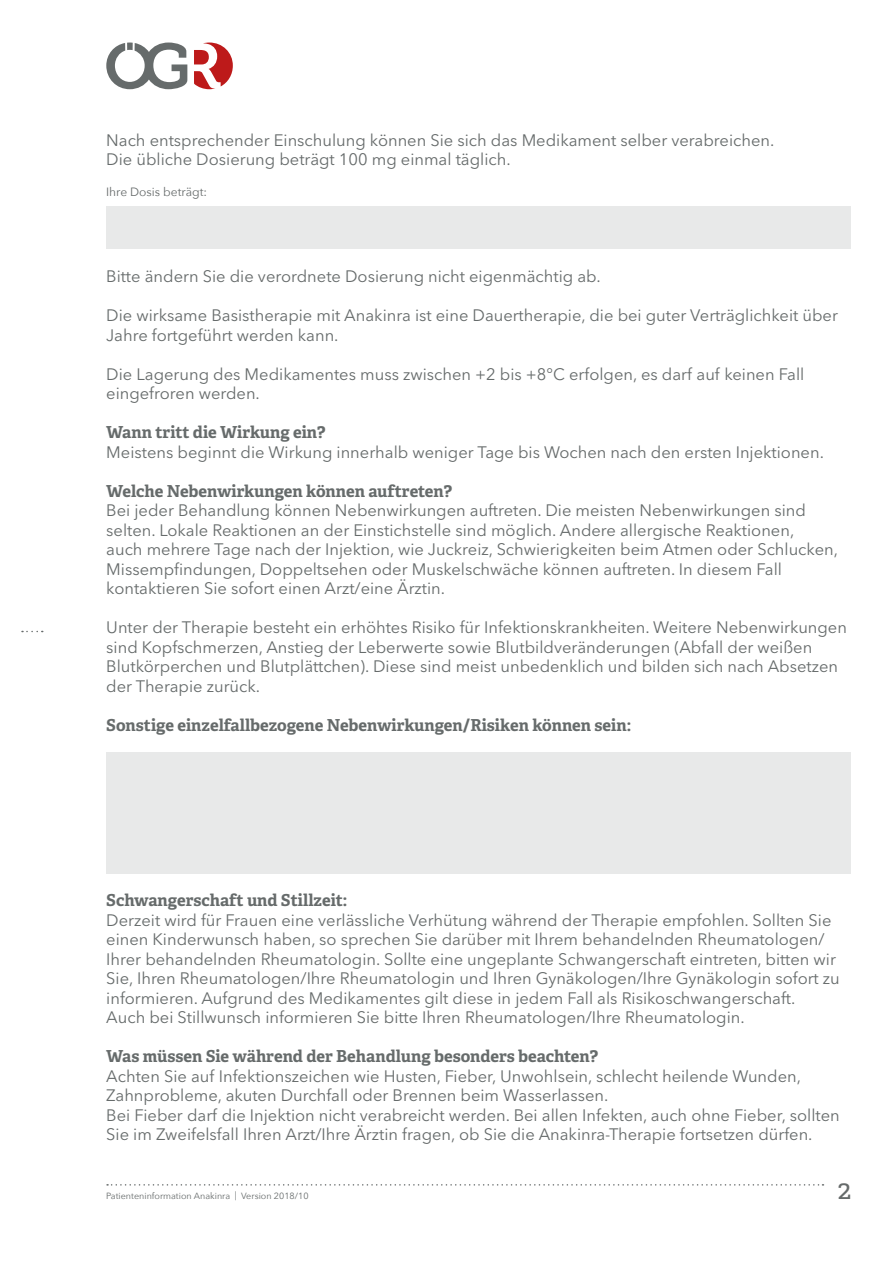
<style>
.page{position:relative;width:893px;height:1263px;background:#fff}
.page>*{position:absolute;margin:0;border:0;box-sizing:border-box;transform-origin:0 0}
.t1{font:27px "Adelle PE";color:#666b6b}
.t2{font:16.5px/19.5px "Avenir Next LT Pro";color:#666b6b}
.t3{font:700 16.5px "Adelle PE";color:#666b6b}
.t4{font:12px "Avenir Next";color:#666b6b}
.t5{font:9px "Avenir Next";color:#666b6b}
</style>
<div class="page">
<svg style="left:194px;top:43px;width:39px;height:46px"></svg>
<svg style="left:106px;top:43px;width:81px;height:46px"></svg>
<svg style="left:107px;top:1184px;width:716px;height:1px"></svg>
<div style="left:106px;top:206px;width:744px;height:42px;background:#e8e9e9"></div>
<div style="left:106px;top:753px;width:744px;height:121px;background:#e8e9e9"></div>
<p class="t2" style="left:106px;top:130px;width:669px">Nach entsprechender Einschulung können Sie sich das Medikament selber verabreichen.<br>Die übliche Dosierung beträgt 100 mg einmal täglich.</p>
<p class="t4" style="left:106px;top:182px;width:103px">Ihre Dosis beträgt:</p>
<p class="t2" style="left:106px;top:267px;width:496px">Bitte ändern Sie die verordnete Dosierung nicht eigenmächtig ab.</p>
<p class="t2" style="left:106px;top:306px;width:733px">Die wirksame Basistherapie mit Anakinra ist eine Dauertherapie, die bei guter Verträglichkeit über<br>Jahre fortgeführt werden kann.</p>
<p class="t2" style="left:106px;top:364px;width:700px">Die Lagerung des Medikamentes muss zwischen +2 bis +8°C erfolgen, es darf auf keinen Fall eingefroren werden.</p>
<p class="t3" style="left:106px;top:420px;width:221px">Wann tritt die Wirkung ein?</p>
<p class="t2" style="left:106px;top:442px;width:719px">Meistens beginnt die Wirkung innerhalb weniger Tage bis Wochen nach den ersten Injektionen.</p>
<p class="t3" style="left:106px;top:479px;width:348px">Welche Nebenwirkungen können auftreten?</p>
<p class="t2" style="left:106px;top:501px;width:733px">Bei jeder Behandlung können Nebenwirkungen auftreten. Die meisten Nebenwirkungen sind selten. Lokale Reaktionen an der Einstichstelle sind möglich. Andere allergische Reaktionen,<br>auch mehrere Tage nach der Injektion, wie Juckreiz, Schwierigkeiten beim Atmen oder Schlucken, Missempfindungen, Doppeltsehen oder Muskelschwäche können auftreten. In diesem Fall kontaktieren Sie sofort einen Arzt/eine Ärztin.</p>
<p class="t2" style="left:106px;top:618px;width:742px">Unter der Therapie besteht ein erhöhtes Risiko für Infektionskrankheiten. Weitere Nebenwirkungen sind Kopfschmerzen, Anstieg der Leberwerte sowie Blutbildveränderungen (Abfall der weißen Blutkörperchen und Blutplättchen). Diese sind meist unbedenklich und bilden sich nach Absetzen der Therapie zurück.</p>
<p class="t3" style="left:106px;top:713px;width:526px">Sonstige einzelfallbezogene Nebenwirkungen/Risiken können sein:</p>
<p class="t3" style="left:106px;top:888px;width:243px">Schwangerschaft und Stillzeit:</p>
<p class="t2" style="left:106px;top:910px;width:735px">Derzeit wird für Frauen eine verlässliche Verhütung während der Therapie empfohlen. Sollten Sie einen Kinderwunsch haben, so sprechen Sie darüber mit Ihrem behandelnden Rheumatologen/ Ihrer behandelnden Rheumatologin. Sollte eine ungeplante Schwangerschaft eintreten, bitten wir Sie, Ihren Rheumatologen/Ihre Rheumatologin und Ihren Gynäkologen/Ihre Gynäkologin sofort zu informieren. Aufgrund des Medikamentes gilt diese in jedem Fall als Risikoschwangerschaft.<br>Auch bei Stillwunsch informieren Sie bitte Ihren Rheumatologen/Ihre Rheumatologin.</p>
<p class="t3" style="left:106px;top:1045px;width:494px">Was müssen Sie während der Behandlung besonders beachten?</p>
<p class="t2" style="left:106px;top:1066px;width:735px">Achten Sie auf Infektionszeichen wie Husten, Fieber, Unwohlsein, schlecht heilende Wunden, Zahnprobleme, akuten Durchfall oder Brennen beim Wasserlassen.<br>Bei Fieber darf die Injektion nicht verabreicht werden. Bei allen Infekten, auch ohne Fieber, sollten Sie im Zweifelsfall Ihren Arzt/Ihre Ärztin fragen, ob Sie die Anakinra-Therapie fortsetzen dürfen.</p>
<p class="t5" style="left:106px;top:1188px;width:204px">Patienteninformation Anakinra | Version 2018/10</p>
<h1 class="t1" style="left:838px;top:1170px;width:14px">2</h1>
</div>
